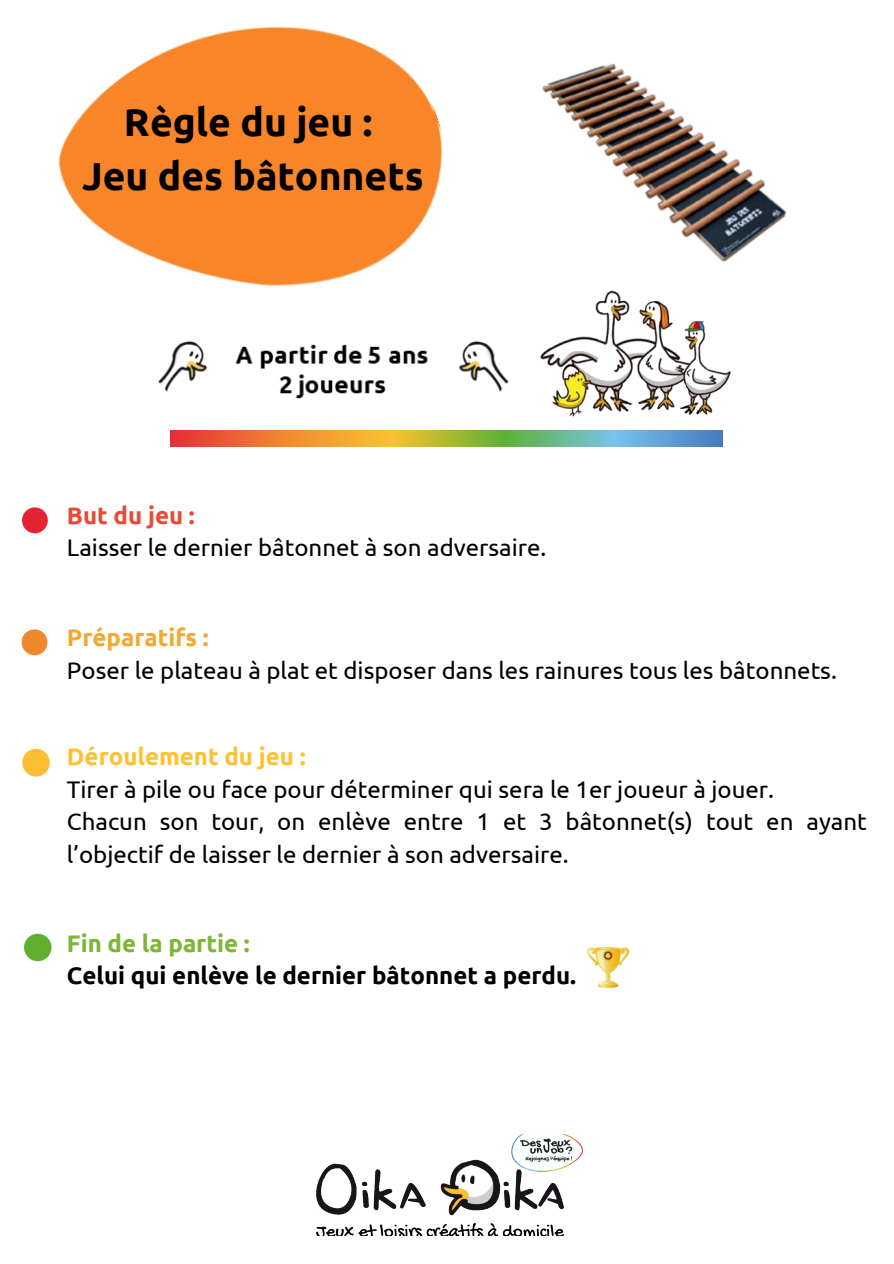
<style>
.page{position:relative;width:894px;height:1264px;background:#fff}
.page>*{position:absolute;margin:0;border:0;box-sizing:border-box;transform-origin:0 0}
.t1{font:700 39px/54px "Ubuntu";color:#000;text-align:center}
.t2{font:24px/32.7px "Ubuntu";color:#000}
.t3{font:700 24px/32.7px "Ubuntu";color:#000}
.t4{font:700 24px "Ubuntu";color:#fcc232}
.t5{font:700 24px "Ubuntu";color:#f3a931}
.t6{font:700 24px "Ubuntu";color:#e94a36}
.s1{color:#7db635}
</style>
<div class="page">
<img style="left:23px;top:933px;width:29px;height:29px">
<img style="left:22px;top:748px;width:28px;height:29px">
<img style="left:21px;top:629px;width:27px;height:27px">
<img style="left:22px;top:507px;width:26px;height:27px">
<img style="left:540px;top:291px;width:191px;height:126px">
<img style="left:317px;top:1134px;width:265px;height:101px">
<img style="left:171px;top:431px;width:551px;height:15px">
<img style="left:58px;top:26px;width:385px;height:260px">
<img style="left:542px;top:64px;width:245px;height:198px">
<img style="left:158px;top:341px;width:351px;height:58px">
<img style="left:587px;top:946px;width:42px;height:42px">
<p class="t1" style="left:82px;top:95px;width:343px">Règle du jeu :<br>Jeu des bâtonnets</p>
<p class="t6" style="left:67px;top:501px;width:129px">But du jeu :</p>
<p class="t2" style="left:67px;top:531px;width:481px">Laisser le dernier bâtonnet à son adversaire.</p>
<p class="t5" style="left:67px;top:623px;width:143px">Préparatifs :</p>
<h1 class="t2" style="left:67px;top:653px;width:771px">Poser le plateau à plat et disposer dans les rainures tous les bâtonnets.</h1>
<p class="t4" style="left:67px;top:742px;width:240px">Déroulement du jeu :</p>
<p class="t2" style="left:67px;top:772px;width:708px">Tirer à pile ou face pour déterminer qui sera le 1er joueur à jouer.</p>
<p class="t2" style="left:67px;top:805px;width:801px">Chacun son tour, on enlève entre 1 et 3 bâtonnet(s) tout en ayant l’objectif de laisser le dernier à son adversaire.</p>
<p class="t3" style="left:67px;top:926px;width:510px"><span class="s1">Fin de la partie :<br></span>Celui qui enlève le dernier bâtonnet a perdu.</p>
</div>
